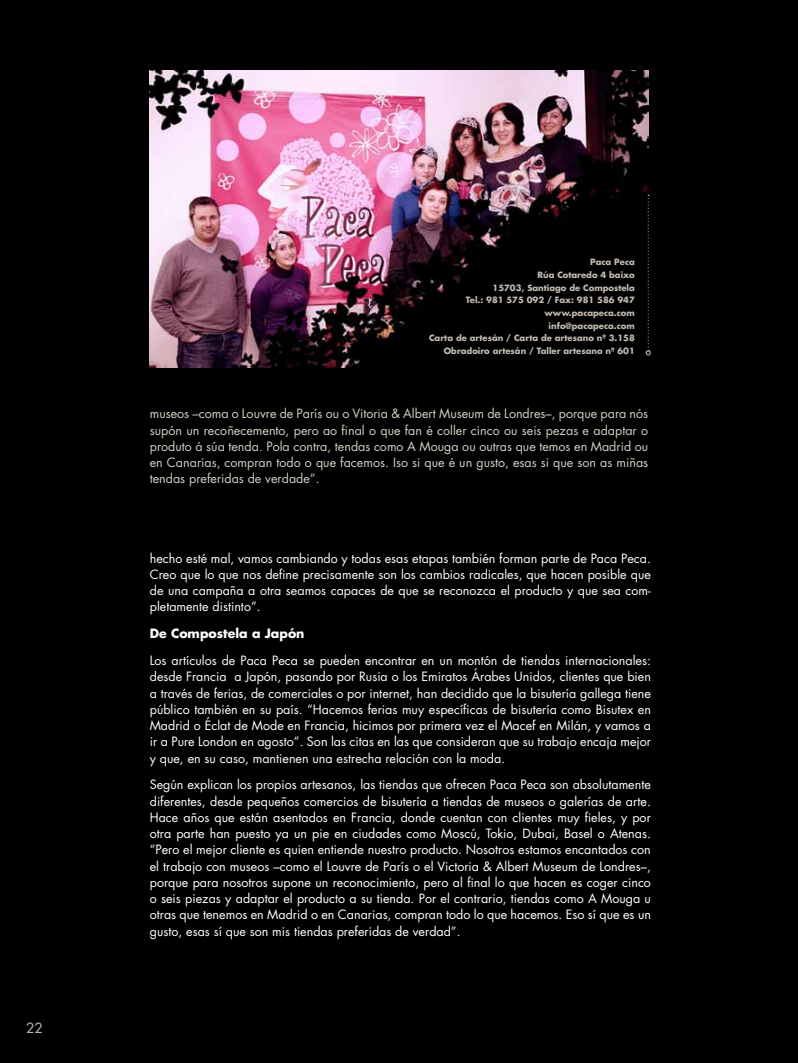
<style>
.page{position:relative;width:798px;height:1063px;background:#fff}
.page>*{position:absolute;margin:0;border:0;box-sizing:border-box;transform-origin:0 0}
.t1{font:13.75px "Futura";color:#c3bbb2}
.t2{font:12.5px/16.2px "Futura";color:#fff;text-align:justify}
.t3{font:12.5px/16.2px "Futura";color:#d7d0c3;text-align:justify}
.t4{font:700 12.5px "Futura";color:#fff}
.t5{font:700 8.38px/12.6px "Futura";color:#c3bbb2;text-align:right}
</style>
<div class="page">
<div style="left:0;top:0;width:797px;height:1063px;background:#000"></div>
<img style="left:150px;top:71px;width:498px;height:296px">
<svg style="left:645px;top:195px;width:5px;height:161px"></svg>
<p class="t1" style="left:26px;top:1018px;width:18px">22</p>
<p class="t5" style="left:429px;top:256px;width:207px">Paca Peca<br>Rúa Cotaredo 4 baixo<br>15703, Santiago de Compostela<br>Tel.: 981 575 092 / Fax: 981 586 947 www.pacapeca.com<br>info@pacapeca.com<br>Carta de artesán / Carta de artesano nº 3.158<br>Obradoiro artesán / Taller artesano nº 601</p>
<p class="t3" style="left:150px;top:405px;width:499px">museos –coma o Louvre de París ou o Vitoria &amp; Albert Museum de Londres–, porque para nós supón un recoñecemento, pero ao final o que fan é coller cinco ou seis pezas e adaptar o produto á súa tenda. Pola contra, tendas como A Mouga ou outras que temos en Madrid ou en Canarias, compran todo o que facemos. Iso si que é un gusto, esas si que son as miñas tendas preferidas de verdade”.</p>
<p class="t2" style="left:150px;top:550px;width:502px">hecho esté mal, vamos cambiando y todas esas etapas también forman parte de Paca Peca.<br>Creo que lo que nos define precisamente son los cambios radicales, que hacen posible que de una campaña a otra seamos capaces de que se reconozca el producto y que sea com&shy;pletamente distinto”.</p>
<p class="t4" style="left:150px;top:625px;width:156px">De Compostela a Japón</p>
<p class="t2" style="left:150px;top:652px;width:502px">Los artículos de Paca Peca se pueden encontrar en un montón de tiendas internacionales: desde Francia a Japón, pasando por Rusia o los Emiratos Árabes Unidos, clientes que bien a través de ferias, de comerciales o por internet, han decidido que la bisutería gallega tiene público también en su país. “Hacemos ferias muy específicas de bisutería como Bisutex en Madrid o Éclat de Mode en Francia, hicimos por primera vez el Macef en Milán, y vamos a ir a Pure London en agosto”. Son las citas en las que consideran que su trabajo encaja mejor y que, en su caso, mantienen una estrecha relación con la moda.</p>
<p class="t2" style="left:150px;top:777px;width:502px">Según explican los propios artesanos, las tiendas que ofrecen Paca Peca son absolutamente diferentes, desde pequeños comercios de bisutería a tiendas de museos o galerías de arte.<br>Hace años que están asentados en Francia, donde cuentan con clientes muy fieles, y por otra parte han puesto ya un pie en ciudades como Moscú, Tokio, Dubai, Basel o Atenas. “Pero el mejor cliente es quien entiende nuestro producto. Nosotros estamos encantados con el trabajo con museos –como el Louvre de París o el Victoria &amp; Albert Museum de Londres–, porque para nosotros supone un reconocimiento, pero al final lo que hacen es coger cinco o seis piezas y adaptar el producto a su tienda. Por el contrario, tiendas como A Mouga u otras que tenemos en Madrid o en Canarias, compran todo lo que hacemos. Eso sí que es un gusto, esas sí que son mis tiendas preferidas de verdad”.</p>
</div>
